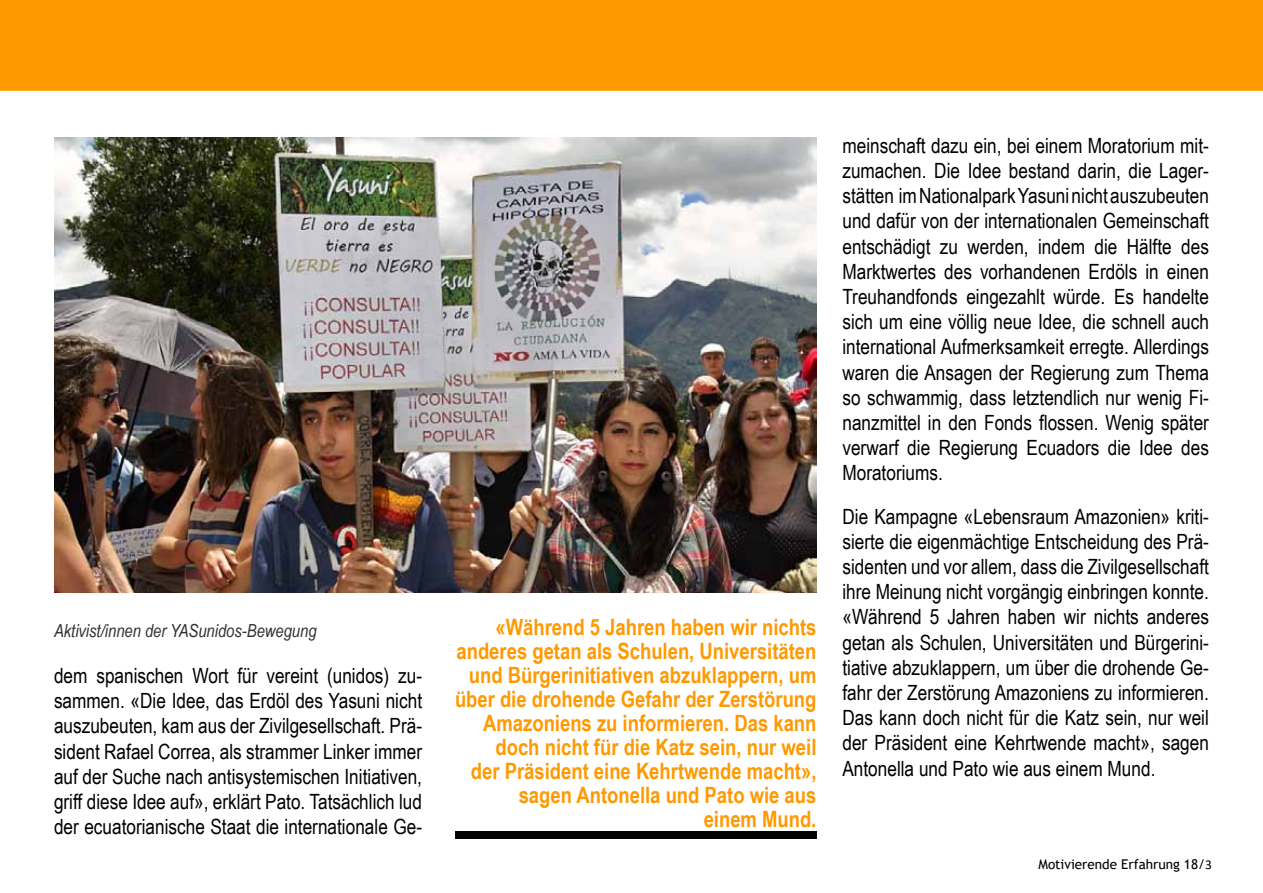
<style>
.page{position:relative;width:1263px;height:893px;background:#fff}
.page>*{position:absolute;margin:0;border:0;box-sizing:border-box;transform-origin:0 0}
.t1{font:700 22.5px/24px "Arial Narrow";color:#f90;text-align:right}
.t2{font:21px/25.2px "Arial Narrow";color:#000;text-align:justify}
.t3{font:italic 18px "Arial Narrow";color:#323232}
.t4{font:13.5px "Trebuchet MS";color:#000}
.s1{font-family:"Calibri"}
</style>
<div class="page">
<div style="left:0;top:0;width:1263px;height:91px;background:#f90"></div>
<img style="left:54px;top:137px;width:762px;height:455px">
<div style="left:455px;top:831px;width:361px;height:8px;background:#000"></div>
<p class="t3" style="left:54px;top:618px;width:264px">Aktivist/innen der YASunidos-Bewegung</p>
<p class="t2" style="left:54px;top:662px;width:370px">dem spanischen Wort für vereint (unidos) zu&shy;sammen. «Die Idee, das Erdöl des Yasuni nicht auszubeuten, kam aus der Zivilgesellschaft. Prä&shy;sident Rafael Correa, als strammer Linker immer auf der Suche nach antisystemischen Initiativen, griff diese Idee auf», erklärt Pato. Tatsächlich lud der ecuatorianische Staat die internationale Ge-</p>
<p class="t1" style="left:455px;top:614px;width:363px">«Während 5 Jahren haben wir nichts anderes getan als Schulen, Universitäten und Bürgerinitiativen abzuklappern, um über die drohende Gefahr der Zerstörung Amazoniens zu informieren. Das kann doch nicht für die Katz sein, nur weil<br>der Präsident eine Kehrtwende macht», sagen Antonella und Pato wie aus<br>einem Mund.</p>
<p class="t2" style="left:842px;top:132px;width:368px">meinschaft dazu ein, bei einem Moratorium mit&shy;zumachen. Die Idee bestand darin, die Lager&shy;stätten im Nationalpark Yasuni nicht auszubeuten und dafür von der internationalen Gemeinschaft entschädigt zu werden, indem die Hälfte des Marktwertes des vorhandenen Erdöls in einen Treuhandfonds eingezahlt würde. Es handelte sich um eine völlig neue Idee, die schnell auch international Aufmerksamkeit erregte. Allerdings waren die Ansagen der Regierung zum Thema so schwammig, dass letztendlich nur wenig Fi&shy;nanzmittel in den Fonds flossen. Wenig später verwarf die Regierung Ecuadors die Idee des Moratoriums.</p>
<p class="t2" style="left:842px;top:503px;width:368px">Die Kampagne «Lebensraum Amazonien» kriti&shy;sierte die eigenmächtige Entscheidung des Prä&shy;sidenten und vor allem, dass die Zivilgesellschaft ihre Meinung nicht vorgängig einbringen konnte. «Während 5 Jahren haben wir nichts anderes getan als Schulen, Universitäten und Bürgerini&shy;tiative abzuklappern, um über die drohende Ge&shy;fahr der Zerstörung Amazoniens zu informieren.<br>Das kann doch nicht für die Katz sein, nur weil der Präsident eine Kehrtwende macht», sagen Antonella und Pato wie aus einem Mund.</p>
<p class="t4" style="left:1038px;top:855px;width:175px">Motivierende Erfahrung 18/<span class="s1">3</span></p>
</div>
